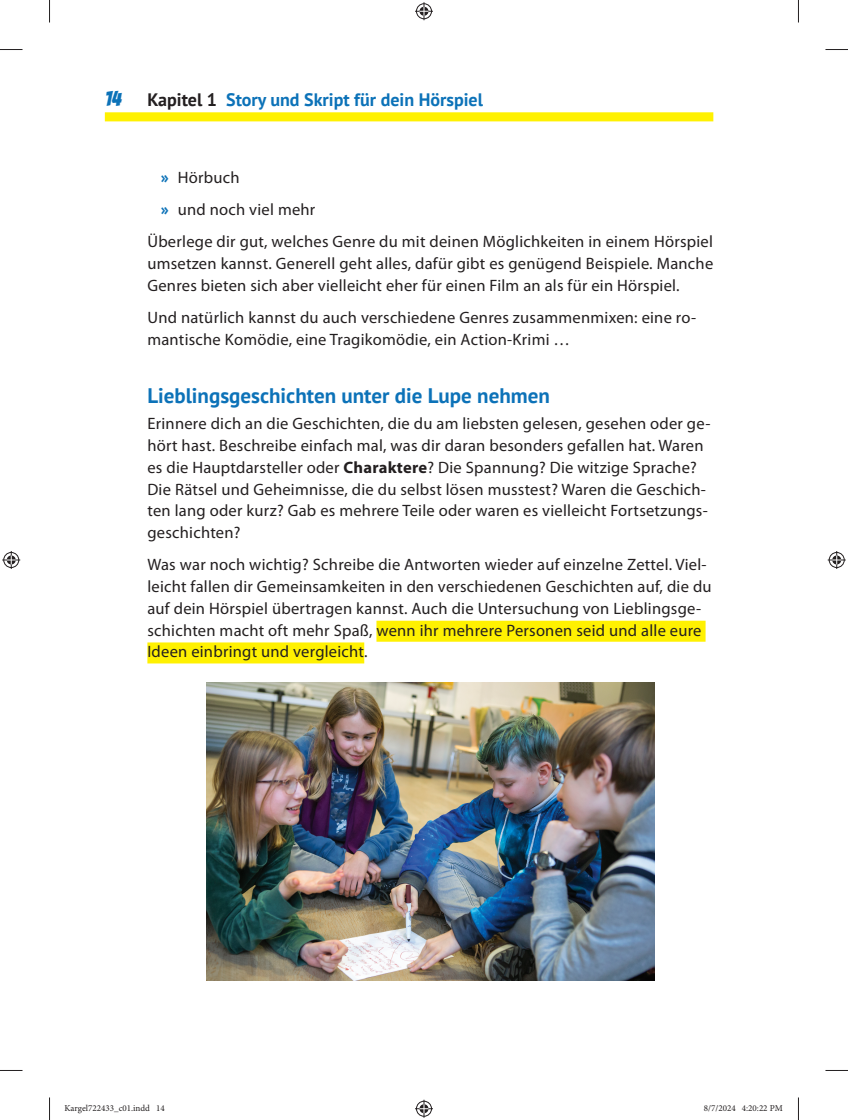
<style>
.page{position:relative;width:848px;height:1120px;background:#fff}
.page>*{position:absolute;margin:0;border:0;box-sizing:border-box;transform-origin:0 0}
.t1{font:700 21px "PT Sans";color:#0c72b8}
.t2{font:700 18px "PT Sans";color:#0c72b8}
.t3{font:16.5px/21.8px "Myriad Pro";letter-spacing:.015em;color:#231f20}
.t4{font:9px "Minion Pro";color:#231f20}
.s1{font-family:"Bangers";font-weight:400;font-size:21px}
.s2{color:#231f20}
.s3{font-family:"PT Sans";font-weight:700;color:#0c72b8}
.s4{font-weight:700}
</style>
<div class="page">
<div style="left:105px;top:112px;width:608px;height:9px;background:#fff101"></div>
<div style="left:376px;top:620px;width:329px;height:21px;background:#fff101"></div>
<div style="left:147px;top:642px;width:217px;height:21px;background:#fff101"></div>
<img style="left:206px;top:682px;width:448px;height:298px">
<svg style="left:0;top:49px;width:23px;height:1px"></svg>
<svg style="left:825px;top:49px;width:22px;height:1px"></svg>
<svg style="left:0;top:1070px;width:23px;height:1px"></svg>
<svg style="left:825px;top:1070px;width:22px;height:1px"></svg>
<svg style="left:49px;top:0;width:1px;height:23px"></svg>
<svg style="left:49px;top:1097px;width:1px;height:22px"></svg>
<svg style="left:798px;top:0;width:1px;height:23px"></svg>
<svg style="left:798px;top:1097px;width:1px;height:22px"></svg>
<svg style="left:415px;top:2px;width:18px;height:18px"></svg>
<svg style="left:415px;top:1099px;width:18px;height:18px"></svg>
<svg style="left:2px;top:551px;width:18px;height:18px"></svg>
<svg style="left:827px;top:551px;width:18px;height:18px"></svg>
<p class="t2" style="left:105px;top:88px;width:379px"><span class="s1">14</span> <span class="s2">Kapitel 1</span> Story und Skript für dein Hörspiel</p>
<p class="t3" style="left:161px;top:166px;width:80px"><span class="s3">»</span> Hörbuch</p>
<p class="t3" style="left:161px;top:198px;width:156px"><span class="s3">»</span> und noch viel mehr</p>
<p class="t3" style="left:147px;top:230px;width:567px">Überlege dir gut, welches Genre du mit deinen Möglichkeiten in einem Hörspiel</p>
<p class="t3" style="left:147px;top:252px;width:567px">umsetzen kannst. Generell geht alles, dafür gibt es genügend Beispiele. Manche<br>Genres bieten sich aber vielleicht eher für einen Film an als für ein Hörspiel.</p>
<p class="t3" style="left:147px;top:306px;width:550px">Und natürlich kannst du auch verschiedene Genres zusammenmixen: eine ro&shy;mantische Komödie, eine Tragikomödie, ein Action-Krimi …</p>
<p class="t1" style="left:147px;top:382px;width:404px">Lieblingsgeschichten unter die Lupe nehmen</p>
<p class="t3" style="left:147px;top:413px;width:564px">Erinnere dich an die Geschichten, die du am liebsten gelesen, gesehen oder ge&shy;hört hast. Beschreibe einfach mal, was dir daran besonders gefallen hat. Waren es die Hauptdarsteller oder <span class="s4">Charaktere</span>? Die Spannung? Die witzige Sprache?<br>Die Rätsel und Geheimnisse, die du selbst lösen musstest? Waren die Geschich&shy;ten lang oder kurz? Gab es mehrere Teile oder waren es vielleicht Fortsetzungs&shy;geschichten?</p>
<p class="t3" style="left:147px;top:553px;width:565px">Was war noch wichtig? Schreibe die Antworten wieder auf einzelne Zettel. Viel&shy;leicht fallen dir Gemeinsamkeiten in den verschiedenen Geschichten auf, die du auf dein Hörspiel übertragen kannst. Auch die Untersuchung von Lieblingsge&shy;schichten macht oft mehr Spaß, wenn ihr mehrere Personen seid und alle eure Ideen einbringt und vergleicht.</p>
<p class="t4" style="left:65px;top:1102px;width:102px">Kargel722433_c01.indd 14</p>
<p class="t4" style="left:703px;top:1102px;width:80px">8/7/2024 4:20:22 PM</p>
</div>
